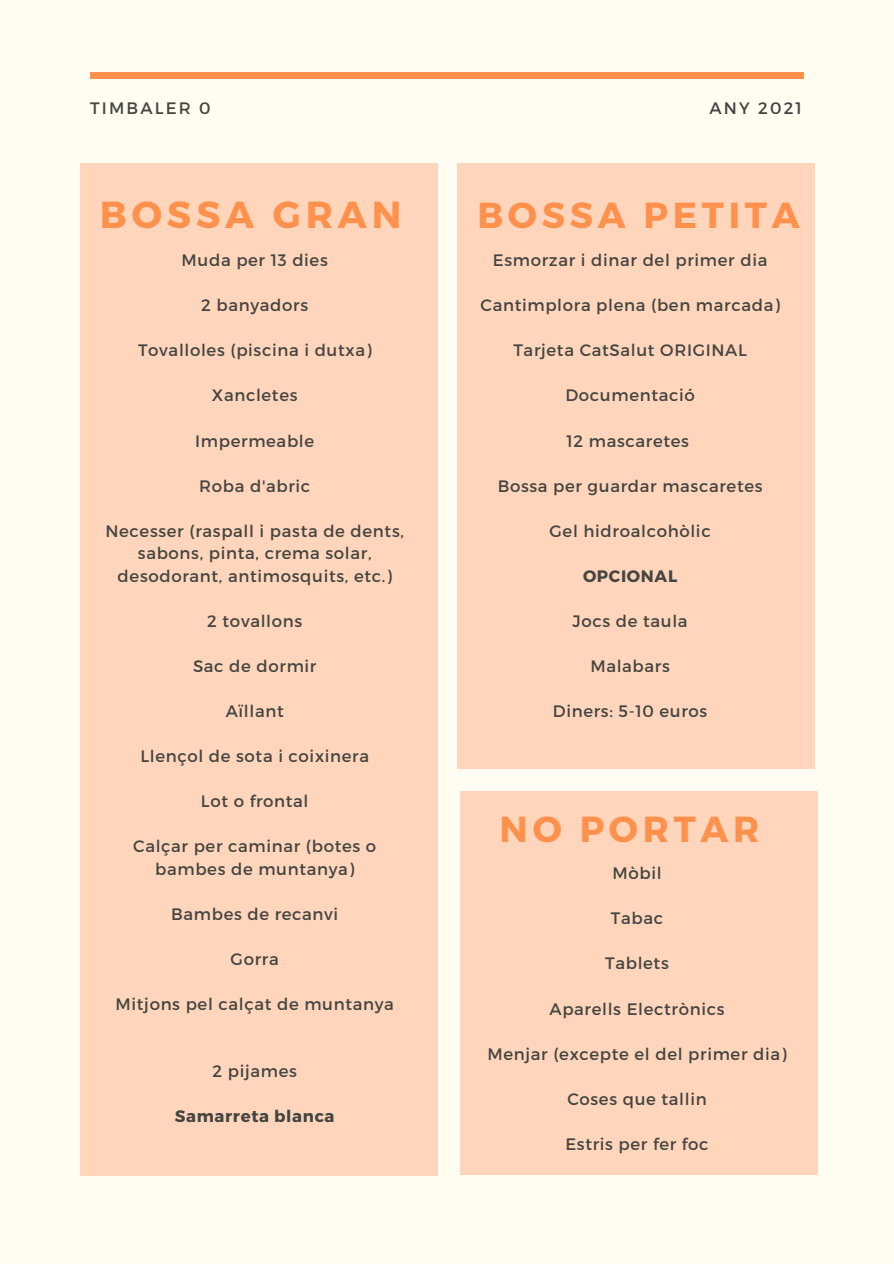
<style>
.page{position:relative;width:894px;height:1264px;background:#fff}
.page>*{position:absolute;margin:0;border:0;box-sizing:border-box;transform-origin:0 0}
.t1{font:700 37.65px "Montserrat";letter-spacing:.13em;color:#ff914d}
.t2{font:700 36.15px "Montserrat";letter-spacing:.13em;color:#ff914d}
.t3{font:16.5px/22.5px "Montserrat";letter-spacing:.04em;color:#444440;text-align:center}
.t4{font:700 16.5px "Montserrat";letter-spacing:.04em;color:#444440}
.t5{font:16.5px "Montserrat";letter-spacing:.13em;color:#444440}
.t6{font:16.5px "Montserrat";letter-spacing:.13em;color:#434141}
</style>
<div class="page">
<div style="left:0;top:0;width:893px;height:1263px;background:#fffdf1"></div>
<div style="left:90px;top:72px;width:713px;height:6px;background:#ff914d"></div>
<div style="left:80px;top:163px;width:357px;height:1012px;background:#ffd6bc"></div>
<div style="left:457px;top:163px;width:357px;height:605px;background:#ffd6bc"></div>
<div style="left:460px;top:791px;width:357px;height:383px;background:#ffd6bc"></div>
<p class="t5" style="left:90px;top:97px;width:122px">TIMBALER 0</p>
<p class="t6" style="left:709px;top:97px;width:94px">ANY 2021</p>
<p class="t1" style="left:100px;top:190px;width:303px">BOSSA GRAN</p>
<p class="t3" style="left:181px;top:248px;width:148px">Muda per 13 dies</p>
<p class="t3" style="left:201px;top:293px;width:108px">2 banyadors</p>
<p class="t3" style="left:138px;top:338px;width:235px">Tovalloles (piscina i dutxa)</p>
<p class="t3" style="left:212px;top:383px;width:87px">Xancletes</p>
<p class="t3" style="left:195px;top:428px;width:120px">Impermeable</p>
<p class="t3" style="left:199px;top:473px;width:112px">Roba d'abric</p>
<p class="t3" style="left:105px;top:518px;width:300px">Necesser (raspall i pasta de dents, sabons, pinta, crema solar, desodorant, antimosquits, etc.)</p>
<p class="t3" style="left:207px;top:609px;width:96px">2 tovallons</p>
<p class="t3" style="left:193px;top:654px;width:125px">Sac de dormir</p>
<p class="t3" style="left:226px;top:699px;width:60px">Aïllant</p>
<p class="t3" style="left:140px;top:744px;width:230px">Llençol de sota i coixinera</p>
<p class="t3" style="left:201px;top:789px;width:109px">Lot o frontal</p>
<p class="t3" style="left:133px;top:834px;width:244px">Calçar per caminar (botes o bambes de muntanya)</p>
<p class="t3" style="left:171px;top:901px;width:169px">Bambes de recanvi</p>
<p class="t3" style="left:230px;top:946px;width:50px">Gorra</p>
<p class="t3" style="left:115px;top:991px;width:280px">Mitjons pel calçat de muntanya</p>
<p class="t3" style="left:212px;top:1059px;width:86px">2 pijames</p>
<p class="t4" style="left:175px;top:1105px;width:161px">Samarreta blanca</p>
<p class="t2" style="left:477px;top:191px;width:323px">BOSSA PETITA</p>
<p class="t3" style="left:492px;top:248px;width:276px">Esmorzar i dinar del primer dia</p>
<p class="t3" style="left:480px;top:293px;width:301px">Cantimplora plena (ben marcada)</p>
<p class="t3" style="left:513px;top:338px;width:235px">Tarjeta CatSalut ORIGINAL</p>
<p class="t3" style="left:565px;top:383px;width:131px">Documentació</p>
<p class="t3" style="left:566px;top:428px;width:124px">12 mascaretes</p>
<p class="t3" style="left:497px;top:473px;width:266px">Bossa per guardar mascaretes</p>
<p class="t3" style="left:549px;top:518px;width:162px">Gel hidroalcohòlic</p>
<p class="t4" style="left:583px;top:565px;width:96px">OPCIONAL</p>
<p class="t3" style="left:572px;top:609px;width:116px">Jocs de taula</p>
<p class="t3" style="left:590px;top:654px;width:81px">Malabars</p>
<p class="t3" style="left:552px;top:699px;width:156px">Diners: 5-10 euros</p>
<p class="t2" style="left:499px;top:805px;width:261px">NO PORTAR</p>
<p class="t3" style="left:612px;top:861px;width:51px">Mòbil</p>
<p class="t3" style="left:610px;top:906px;width:54px">Tabac</p>
<p class="t3" style="left:605px;top:951px;width:65px">Tablets</p>
<p class="t3" style="left:549px;top:996px;width:176px">Aparells Electrònics</p>
<p class="t3" style="left:487px;top:1041px;width:300px">Menjar (excepte el del primer dia)</p>
<p class="t3" style="left:567px;top:1086px;width:141px">Coses que tallin</p>
<p class="t3" style="left:565px;top:1131px;width:145px">Estris per fer foc</p>
</div>
